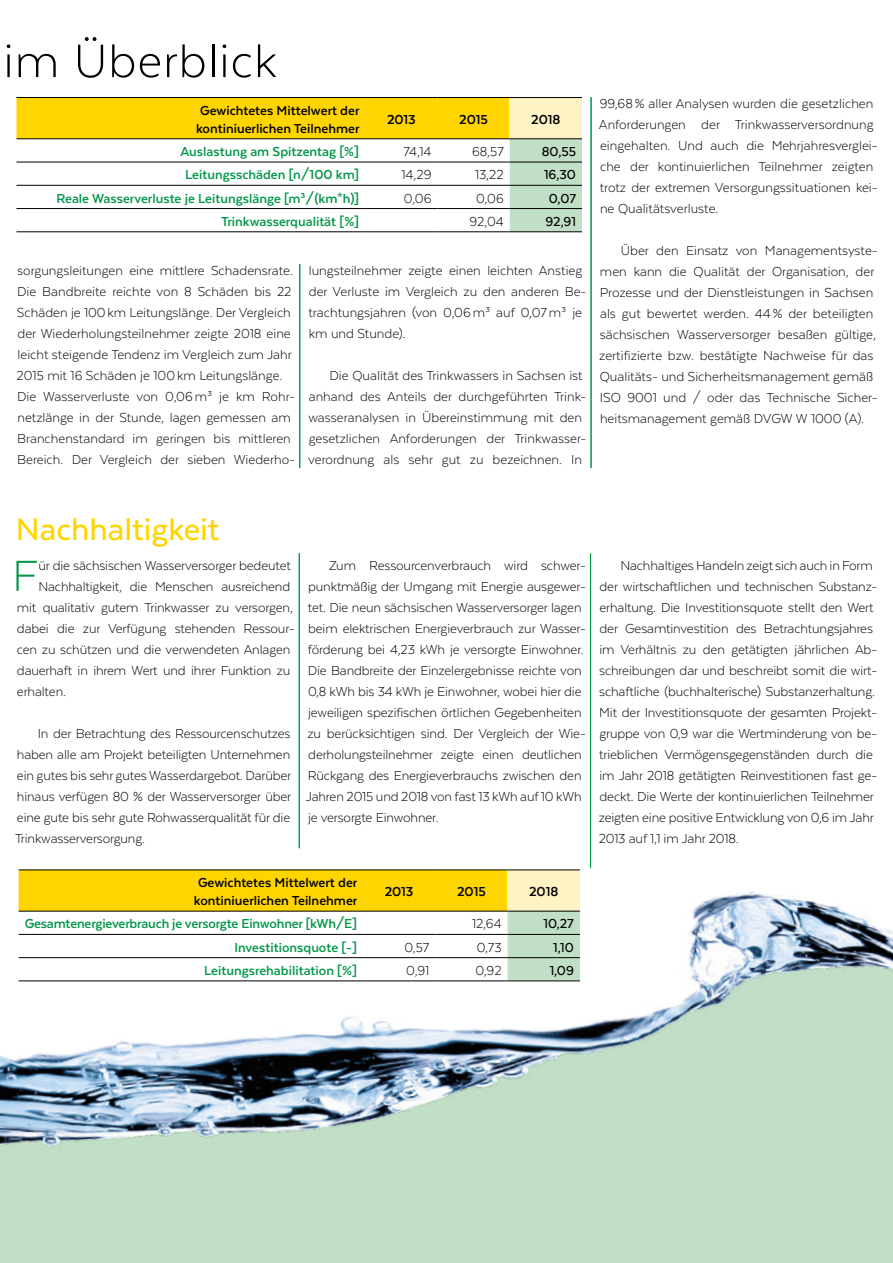
<style>
.page{position:relative;width:893px;height:1263px;background:#fff}
.page>*{position:absolute;margin:0;border:0;box-sizing:border-box;transform-origin:0 0}
.t1{font:300 54px "Texta";letter-spacing:.015em;color:#000}
.t2{font:300 49.95px "Texta";color:#009648}
.t3{font:500 36px "Texta";color:#ffd500}
.t4{font:300 15px/21px "Texta";letter-spacing:-.01em;color:#000}
.t5{font:700 15px "Texta";color:#009648}
.t6{font:700 15px/18px "Texta";color:#000}
.t7{font:500 15px "Texta";color:#000}
</style>
<div class="page">
<div style="left:0;top:1212px;width:893px;height:51px;background:#c1dfc7"></div>
<img style="left:0;top:836px;width:893px;height:376px">
<hr style="left:299px;top:264px;width:1px;height:204px;background:#009648">
<hr style="left:591px;top:97px;width:1px;height:371px;background:#009648">
<hr style="left:299px;top:553px;width:1px;height:295px;background:#009648">
<hr style="left:590px;top:553px;width:1px;height:314px;background:#009648">
<svg style="left:16px;top:98px;width:566px;height:133px"></svg>
<hr style="left:16px;top:97px;width:349px;height:1px;background:#000">
<hr style="left:365px;top:97px;width:72px;height:1px;background:#000">
<hr style="left:437px;top:97px;width:73px;height:1px;background:#000">
<hr style="left:510px;top:97px;width:72px;height:1px;background:#000">
<hr style="left:365px;top:138px;width:72px;height:1px;background:#000">
<hr style="left:437px;top:138px;width:73px;height:1px;background:#000">
<hr style="left:510px;top:138px;width:72px;height:1px;background:#000">
<hr style="left:365px;top:162px;width:72px;height:1px;background:#000">
<hr style="left:437px;top:162px;width:73px;height:1px;background:#000">
<hr style="left:510px;top:162px;width:72px;height:1px;background:#000">
<hr style="left:365px;top:185px;width:72px;height:1px;background:#000">
<hr style="left:437px;top:185px;width:73px;height:1px;background:#000">
<hr style="left:510px;top:185px;width:72px;height:1px;background:#000">
<hr style="left:365px;top:208px;width:72px;height:1px;background:#000">
<hr style="left:437px;top:208px;width:73px;height:1px;background:#000">
<hr style="left:510px;top:208px;width:72px;height:1px;background:#000">
<hr style="left:365px;top:231px;width:72px;height:1px;background:#000">
<hr style="left:437px;top:231px;width:73px;height:1px;background:#000">
<hr style="left:510px;top:231px;width:72px;height:1px;background:#000">
<hr style="left:16px;top:138px;width:349px;height:1px;background:#000">
<hr style="left:16px;top:162px;width:349px;height:1px;background:#000">
<hr style="left:16px;top:185px;width:349px;height:1px;background:#000">
<hr style="left:16px;top:208px;width:349px;height:1px;background:#000">
<hr style="left:16px;top:231px;width:349px;height:1px;background:#000">
<svg style="left:19px;top:870px;width:561px;height:110px"></svg>
<hr style="left:19px;top:869px;width:344px;height:1px;background:#000">
<hr style="left:363px;top:869px;width:72px;height:1px;background:#000">
<hr style="left:435px;top:869px;width:73px;height:1px;background:#000">
<hr style="left:508px;top:869px;width:72px;height:1px;background:#000">
<hr style="left:363px;top:911px;width:72px;height:1px;background:#000">
<hr style="left:435px;top:911px;width:73px;height:1px;background:#000">
<hr style="left:508px;top:911px;width:72px;height:1px;background:#000">
<hr style="left:363px;top:934px;width:72px;height:1px;background:#000">
<hr style="left:435px;top:934px;width:73px;height:1px;background:#000">
<hr style="left:508px;top:934px;width:72px;height:1px;background:#000">
<hr style="left:363px;top:957px;width:72px;height:1px;background:#000">
<hr style="left:435px;top:957px;width:73px;height:1px;background:#000">
<hr style="left:508px;top:957px;width:72px;height:1px;background:#000">
<hr style="left:363px;top:980px;width:72px;height:1px;background:#000">
<hr style="left:435px;top:980px;width:73px;height:1px;background:#000">
<hr style="left:508px;top:980px;width:72px;height:1px;background:#000">
<hr style="left:19px;top:911px;width:344px;height:1px;background:#000">
<hr style="left:19px;top:934px;width:344px;height:1px;background:#000">
<hr style="left:19px;top:957px;width:344px;height:1px;background:#000">
<hr style="left:19px;top:980px;width:344px;height:1px;background:#000">
<h1 class="t1" style="left:3px;top:33px;width:275px">im Überblick</h1>
<p class="t6" style="left:196px;top:101px;width:165px">Gewichtetes Mittelwert der kontiniuerlichen Teilnehmer</p>
<p class="t6" style="left:387px;top:110px;width:30px">2013</p>
<p class="t6" style="left:459px;top:110px;width:30px">2015</p>
<p class="t6" style="left:531px;top:110px;width:31px">2018</p>
<p class="t5" style="left:180px;top:144px;width:180px">Auslastung am Spitzentag [%]</p>
<p class="t4" style="left:403px;top:141px;width:30px">74,14</p>
<p class="t4" style="left:472px;top:141px;width:33px">68,57</p>
<p class="t7" style="left:542px;top:144px;width:36px">80,55</p>
<p class="t5" style="left:185px;top:167px;width:175px">Leitungsschäden [n/100 km]</p>
<p class="t4" style="left:401px;top:164px;width:31px">14,29</p>
<p class="t4" style="left:475px;top:164px;width:30px">13,22</p>
<p class="t7" style="left:544px;top:167px;width:33px">16,30</p>
<p class="t5" style="left:56px;top:190px;width:304px">Reale Wasserverluste je Leitungslänge [m³/(km*h)]</p>
<p class="t4" style="left:404px;top:187px;width:29px">0,06</p>
<p class="t4" style="left:476px;top:187px;width:29px">0,06</p>
<p class="t7" style="left:549px;top:190px;width:29px">0,07</p>
<p class="t5" style="left:221px;top:214px;width:140px">Trinkwasserqualität [%]</p>
<p class="t4" style="left:469px;top:211px;width:36px">92,04</p>
<p class="t7" style="left:545px;top:214px;width:32px">92,91</p>
<p class="t4" style="left:17px;top:260px;width:280px">sorgungsleitungen eine mittlere Schadensrate.<br>Die Bandbreite reichte von 8 Schäden bis 22<br>Schäden je 100km Leitungslänge. Der Vergleich der Wiederholungsteilnehmer zeigte 2018 eine leicht steigende Tendenz im Vergleich zum Jahr 2015 mit 16 Schäden je 100km Leitungslänge.<br>Die Wasserverluste von 0,06m³ je km Rohr&shy;netzlänge in der Stunde, lagen gemessen am Branchenstandard im geringen bis mittleren Bereich. Der Vergleich der sieben Wiederho-</p>
<p class="t4" style="left:308px;top:260px;width:280px">lungsteilnehmer zeigte einen leichten Anstieg der Verluste im Vergleich zu den anderen Be&shy;trachtungsjahren (von 0,06m³ auf 0,07m³ je km und Stunde).</p>
<p class="t4" style="left:308px;top:365px;width:280px;text-indent:21px">Die Qualität des Trinkwassers in Sachsen ist anhand des Anteils der durchgeführten Trink&shy;wasseranalysen in Übereinstimmung mit den gesetzlichen Anforderungen der Trinkwasser&shy;verordnung als sehr gut zu bezeichnen. In</p>
<p class="t4" style="left:599px;top:93px;width:280px">99,68% aller Analysen wurden die gesetzlichen Anforderungen der Trinkwasserversordnung eingehalten. Und auch die Mehrjahresverglei&shy;che der kontinuierlichen Teilnehmer zeigten trotz der extremen Versorgungssituationen kei&shy;ne Qualitätsverluste.</p>
<p class="t4" style="left:599px;top:240px;width:280px;text-indent:22px">Über den Einsatz von Managementsyste&shy;men kann die Qualität der Organisation, der Prozesse und der Dienstleistungen in Sachsen als gut bewertet werden. 44% der beteiligten sächsischen Wasserversorger besaßen gültige, zertifizierte bzw. bestätigte Nachweise für das Qualitäts- und Sicherheitsmanagement gemäß ISO 9001 und / oder das Technische Sicher&shy;heitsmanagement gemäß DVGW W 1000 (A).</p>
<h3 class="t3" style="left:16px;top:511px;width:205px">Nachhaltigkeit</h3>
<h2 class="t2" style="left:12px;top:550px;width:28px">F</h2>
<p class="t4" style="left:39px;top:555px;width:254px">ür die sächsischen Wasserversorger bedeutet</p>
<p class="t4" style="left:38px;top:576px;width:253px">Nachhaltigkeit, die Menschen ausreichend</p>
<p class="t4" style="left:17px;top:597px;width:278px">mit qualitativ gutem Trinkwasser zu versorgen,</p>
<p class="t4" style="left:17px;top:618px;width:279px">dabei die zur Verfügung stehenden Ressour-</p>
<p class="t4" style="left:17px;top:639px;width:275px">cen zu schützen und die verwendeten Anlagen</p>
<p class="t4" style="left:17px;top:660px;width:275px">dauerhaft in ihrem Wert und ihrer Funktion zu</p>
<p class="t4" style="left:17px;top:681px;width:51px">erhalten.</p>
<p class="t4" style="left:15px;top:723px;width:278px;text-align:justify;text-indent:23px">In der Betrachtung des Ressourcenschutzes haben alle am Projekt beteiligten Unternehmen ein gutes bis sehr gutes Wasserdargebot. Darüber hinaus verfügen 80 % der Wasserversorger über eine gute bis sehr gute Rohwasserqualität für die Trinkwasserversorgung.</p>
<p class="t4" style="left:306px;top:555px;width:282px;text-indent:23px">Zum Ressourcenverbrauch wird schwer&shy;punktmäßig der Umgang mit Energie ausgewer&shy;tet. Die neun sächsischen Wasserversorger lagen beim elektrischen Energieverbrauch zur Wasser&shy;förderung bei 4,23 kWh je versorgte Einwohner.<br>Die Bandbreite der Einzelergebnisse reichte von 0,8 kWh bis 34 kWh je Einwohner, wobei hier die jeweiligen spezifischen örtlichen Gegebenheiten zu berücksichtigen sind. Der Vergleich der Wie&shy;derholungsteilnehmer zeigte einen deutlichen Rückgang des Energieverbrauchs zwischen den Jahren 2015 und 2018 von fast 13 kWh auf 10 kWh je versorgte Einwohner.</p>
<p class="t4" style="left:599px;top:555px;width:280px;text-indent:22px">Nachhaltiges Handeln zeigt sich auch in Form der wirtschaftlichen und technischen Substanz&shy;erhaltung. Die Investitionsquote stellt den Wert der Gesamtinvestition des Betrachtungsjahres im Verhältnis zu den getätigten jährlichen Ab&shy;schreibungen dar und beschreibt somit die wirt&shy;schaftliche (buchhalterische) Substanzerhaltung.<br>Mit der Investitionsquote der gesamten Projekt&shy;gruppe von 0,9 war die Wertminderung von be&shy;trieblichen Vermögensgegenständen durch die im Jahr 2018 getätigten Reinvestitionen fast ge&shy;deckt. Die Werte der kontinuierlichen Teilnehmer zeigten eine positive Entwicklung von 0,6 im Jahr 2013 auf 1,1 im Jahr 2018.</p>
<p class="t6" style="left:194px;top:873px;width:165px">Gewichtetes Mittelwert der kontiniuerlichen Teilnehmer</p>
<p class="t6" style="left:385px;top:882px;width:30px">2013</p>
<p class="t6" style="left:457px;top:882px;width:30px">2015</p>
<p class="t6" style="left:529px;top:882px;width:31px">2018</p>
<p class="t5" style="left:25px;top:916px;width:334px">Gesamtenergieverbrauch je versorgte Einwohner [kWh/E]</p>
<p class="t4" style="left:472px;top:913px;width:31px">12,64</p>
<p class="t7" style="left:543px;top:916px;width:32px">10,27</p>
<p class="t5" style="left:234px;top:939px;width:124px">Investitionsquote [-]</p>
<p class="t4" style="left:404px;top:936px;width:26px">0,57</p>
<p class="t4" style="left:477px;top:936px;width:26px">0,73</p>
<p class="t7" style="left:553px;top:939px;width:22px">1,10</p>
<p class="t5" style="left:204px;top:963px;width:154px">Leitungsrehabilitation [%]</p>
<p class="t4" style="left:406px;top:960px;width:25px">0,91</p>
<p class="t4" style="left:475px;top:960px;width:28px">0,92</p>
<p class="t7" style="left:550px;top:963px;width:26px">1,09</p>
</div>
